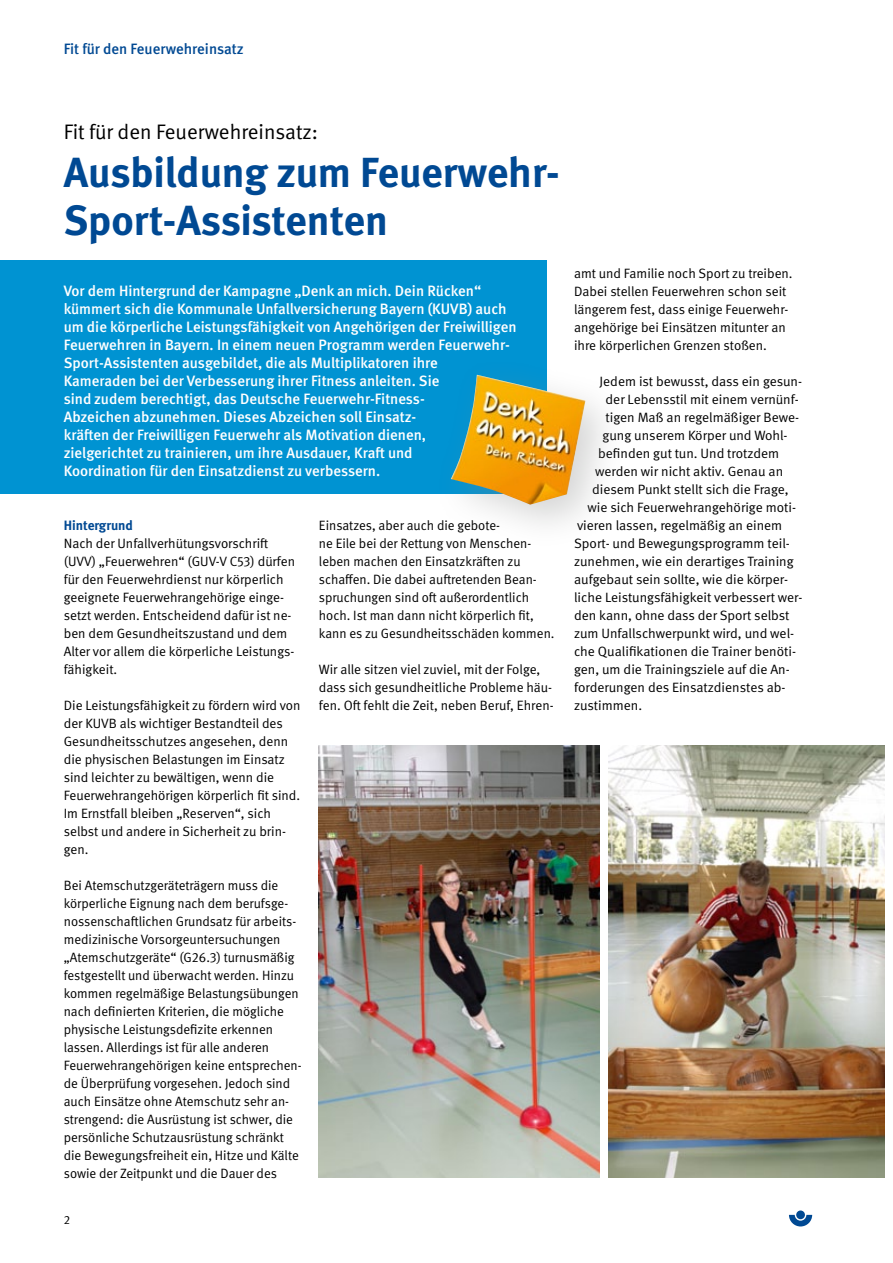
<style>
.page{position:relative;width:893px;height:1263px;background:#fff}
.page>*{position:absolute;margin:0;border:0;box-sizing:border-box;transform-origin:0 0}
.DGUV_Titel{font:700 42px/48px "DGUV Meta";color:#004993}
.DGUV_Untertitel{font:21px "DGUV Meta";color:#000}
.DGUV_Vorwort{font:500 15px/18px "DGUV Meta";color:#fff}
.t1{font:500 15px "DGUV Meta";color:#004993}
.DGUV_GS{font:13.5px/18px "DGUV Meta";color:#000}
.DGUV_ZT{font:700 13.5px "DGUV Meta";color:#004993}
.t2{font:12px "DGUV Meta";color:#000}
</style>
<div class="page">
<svg style="left:789px;top:1215px;width:23px;height:11px"></svg>
<div style="left:796px;top:1210px;width:9px;height:9px;background:#004993;border-radius:50%"></div>
<div style="left:0;top:260px;width:546px;height:234px;background:#0093d2"></div>
<img style="left:319px;top:746px;width:281px;height:432px">
<img style="left:608px;top:746px;width:277px;height:432px">
<div style="left:434px;top:357px;width:195px;height:191px;background:#848584;opacity:.34"></div>
<img style="left:451px;top:375px;width:134px;height:130px">
<p class="t1" style="left:64px;top:40px;width:181px">Fit für den Feuerwehreinsatz</p>
<p class="DGUV_Untertitel" style="left:64px;top:120px;width:256px">Fit für den Feuerwehreinsatz:</p>
<p class="DGUV_Titel" style="left:64px;top:150px;width:497px">Ausbildung zum Feuerwehr-<br>Sport-Assistenten</p>
<p class="DGUV_Vorwort" style="left:64px;top:282px;width:454px">Vor dem Hintergrund der Kampagne „Denk an mich. Dein Rücken“ kümmert sich die Kommunale Unfallversicherung Bayern (KUVB) auch um die körperliche Leistungsfähigkeit von Angehörigen der Freiwilligen Feuerwehren in Bayern. In einem neuen Programm werden Feuerwehr-Sport-Assistenten ausgebildet, die als Multiplikatoren ihre<br>Kameraden bei der Verbesserung ihrer Fitness anleiten. Sie<br>sind zudem berechtigt, das Deutsche Feuerwehr-Fitness-<br>Abzeichen abzunehmen. Dieses Abzeichen soll Einsatz-<br>kräften der Freiwilligen Feuerwehr als Motivation dienen,<br>zielgerichtet zu trainieren, um ihre Ausdauer, Kraft und<br>Koordination für den Einsatzdienst zu verbessern.</p>
<p class="DGUV_ZT" style="left:64px;top:517px;width:71px">Hintergrund</p>
<p class="DGUV_GS" style="left:64px;top:534px;width:233px">Nach der Unfallverhütungsvorschrift (UVV) „Feuerwehren“ (GUV-V C53) dürfen für den Feuerwehrdienst nur körperlich geeignete Feuerwehrangehörige einge&shy;setzt werden. Entscheidend dafür ist ne&shy;ben dem Gesundheitszustand und dem Alter vor allem die körperliche Leistungs&shy;fähigkeit.</p>
<p class="DGUV_GS" style="left:64px;top:696px;width:238px">Die Leistungsfähigkeit zu fördern wird von der KUVB als wichtiger Bestandteil des Gesundheitsschutzes angesehen, denn die physischen Belastungen im Einsatz sind leichter zu bewältigen, wenn die Feuerwehrangehörigen körperlich fit sind.<br>Im Ernstfall bleiben „Reserven“, sich selbst und andere in Sicherheit zu brin&shy;gen.</p>
<p class="DGUV_GS" style="left:64px;top:876px;width:239px">Bei Atemschutzgeräteträgern muss die körperliche Eignung nach dem berufsge&shy;nossenschaftlichen Grundsatz für arbeits&shy;medizinische Vorsorgeuntersuchungen „Atemschutzgeräte“ (G26.3) turnusmäßig festgestellt und überwacht werden. Hinzu kommen regelmäßige Belastungsübungen nach definierten Kriterien, die mögliche physische Leistungsdefizite erkennen lassen. Allerdings ist für alle anderen Feuerwehrangehörigen keine entsprechen&shy;de Überprüfung vorgesehen. Jedoch sind auch Einsätze ohne Atemschutz sehr an&shy;strengend: die Ausrüstung ist schwer, die persönliche Schutzausrüstung schränkt die Bewegungsfreiheit ein, Hitze und Kälte sowie der Zeitpunkt und die Dauer des</p>
<p class="t2" style="left:64px;top:1213px;width:8px">2</p>
<p class="DGUV_GS" style="left:319px;top:516px;width:237px">Einsatzes, aber auch die gebote-<br>ne Eile bei der Rettung von Menschen&shy;leben machen den Einsatzkräften zu schaffen. Die dabei auftretenden Bean&shy;spruchungen sind oft außerordentlich hoch. Ist man dann nicht körperlich fit, kann es zu Gesundheitsschäden kommen.</p>
<p class="DGUV_GS" style="left:319px;top:660px;width:236px">Wir alle sitzen viel zuviel, mit der Folge, dass sich gesundheitliche Probleme häu&shy;fen. Oft fehlt die Zeit, neben Beruf, Ehren-</p>
<p class="DGUV_GS" style="left:574px;top:264px;width:220px">amt und Familie noch Sport zu treiben.<br>Dabei stellen Feuerwehren schon seit längerem fest, dass einige Feuerwehr&shy;angehörige bei Einsätzen mitunter an ihre körperlichen Grenzen stoßen.</p>
<p class="DGUV_GS" style="left:600px;top:372px;width:204px">Jedem ist bewusst, dass ein gesun-</p>
<p class="DGUV_GS" style="left:606px;top:390px;width:195px">der Lebensstil mit einem vernünf-</p>
<p class="DGUV_GS" style="left:606px;top:408px;width:195px">tigen Maß an regelmäßiger Bewe-</p>
<p class="DGUV_GS" style="left:603px;top:426px;width:185px">gung unserem Körper und Wohl-</p>
<p class="DGUV_GS" style="left:598px;top:444px;width:183px">befinden gut tun. Und trotzdem</p>
<p class="DGUV_GS" style="left:595px;top:462px;width:190px">werden wir nicht aktiv. Genau an</p>
<p class="DGUV_GS" style="left:592px;top:480px;width:198px">diesem Punkt stellt sich die Frage,</p>
<p class="DGUV_GS" style="left:588px;top:498px;width:210px">wie sich Feuerwehrangehörige moti-</p>
<p class="DGUV_GS" style="left:577px;top:516px;width:207px">vieren lassen, regelmäßig an einem</p>
<p class="DGUV_GS" style="left:574px;top:534px;width:216px">Sport- und Bewegungsprogramm teil-</p>
<p class="DGUV_GS" style="left:574px;top:552px;width:221px">zunehmen, wie ein derartiges Training</p>
<p class="DGUV_GS" style="left:574px;top:570px;width:214px">aufgebaut sein sollte, wie die körper-</p>
<p class="DGUV_GS" style="left:574px;top:588px;width:230px">liche Leistungsfähigkeit verbessert wer-</p>
<p class="DGUV_GS" style="left:574px;top:606px;width:217px">den kann, ohne dass der Sport selbst</p>
<p class="DGUV_GS" style="left:574px;top:624px;width:222px">zum Unfallschwerpunkt wird, und wel-</p>
<p class="DGUV_GS" style="left:574px;top:642px;width:224px">che Qualifikationen die Trainer benöti-</p>
<p class="DGUV_GS" style="left:574px;top:660px;width:216px">gen, um die Trainingsziele auf die An-</p>
<p class="DGUV_GS" style="left:574px;top:678px;width:212px">forderungen des Einsatzdienstes ab-</p>
<p class="DGUV_GS" style="left:574px;top:696px;width:70px">zustimmen.</p>
</div>
